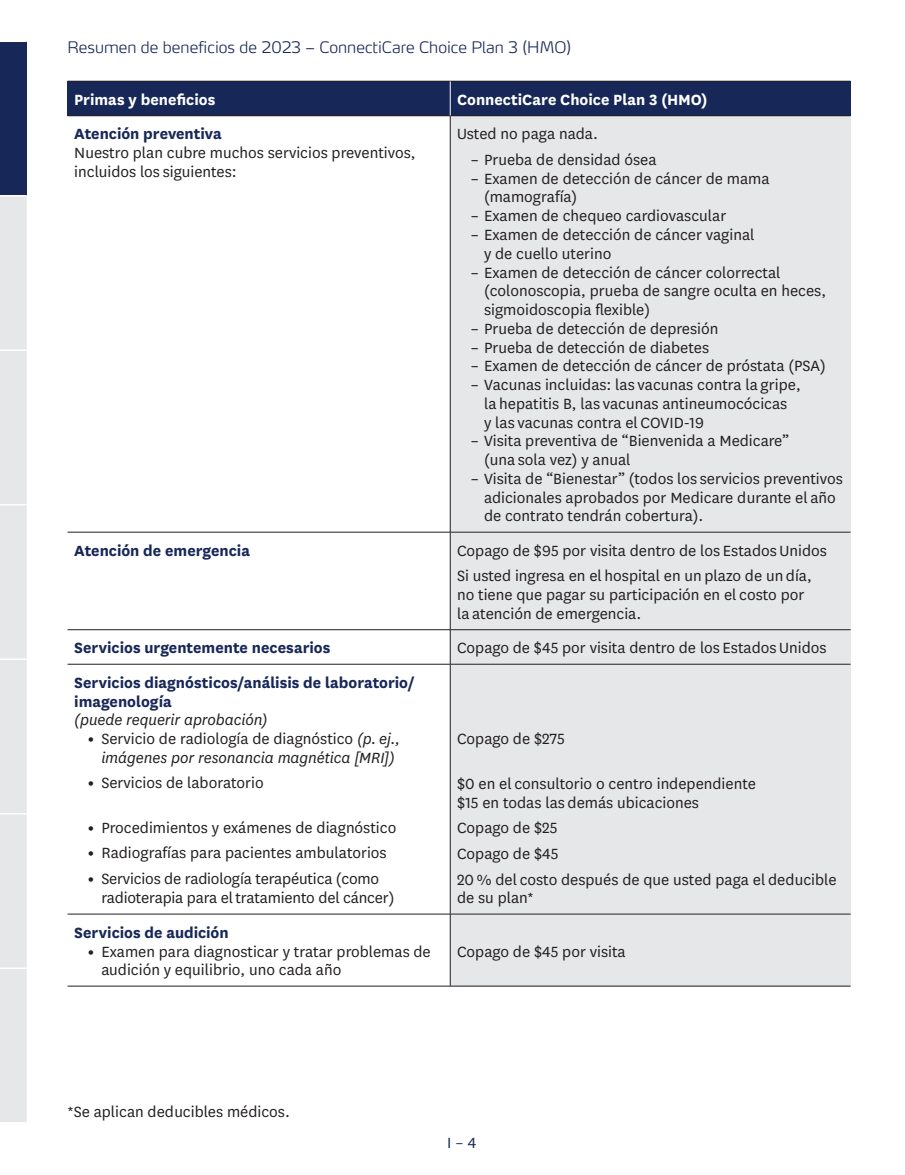
<style>
.page{position:relative;width:905px;height:1175px;background:#fff}
.page>*{position:absolute;margin:0;border:0;box-sizing:border-box;transform-origin:0 0}
.t1{font:17.25px/18.8px "National";color:#231f20}
.t2{font:700 17.25px/18.8px "National";color:#172757}
.t3{font:italic 17.25px/18.8px "National";letter-spacing:-.005em;color:#231f20;text-align:center}
.t4{font:700 17.25px "National";color:#fff}
.t5{font:17.25px "National";color:#172757}
.t6{font:300 expanded 15.75px "Max Pro";color:#172757}
.s1{font-style:inherit}
.s2{font-weight:800;font-style:normal}
.s3{font-style:normal}
.s4{font-weight:800}
</style>
<div class="page">
<div style="left:0;top:41px;width:27px;height:155px;background:#172757"></div>
<hr style="left:0;top:40px;width:27px;height:2px;background:#fff">
<div style="left:0;top:195px;width:27px;height:927px;background:#e6e7e9"></div>
<div style="left:450px;top:116px;width:400px;height:416px;background:#e6e7e9"></div>
<div style="left:450px;top:532px;width:400px;height:97px;background:#e6e7e9"></div>
<div style="left:450px;top:629px;width:400px;height:35px;background:#e6e7e9"></div>
<div style="left:450px;top:664px;width:400px;height:250px;background:#e6e7e9"></div>
<div style="left:450px;top:914px;width:400px;height:72px;background:#e6e7e9"></div>
<div style="left:450px;top:81px;width:400px;height:35px;background:#172757"></div>
<div style="left:68px;top:81px;width:382px;height:35px;background:#172757"></div>
<hr style="left:68px;top:115px;width:382px;height:1px;background:#231f20">
<hr style="left:450px;top:115px;width:400px;height:1px;background:#231f20">
<hr style="left:450px;top:81px;width:400px;height:1px;background:#231f20">
<hr style="left:68px;top:81px;width:382px;height:1px;background:#231f20">
<hr style="left:450px;top:81px;width:1px;height:35px;background:#fff">
<hr style="left:450px;top:116px;width:1px;height:416px;background:#231f20">
<hr style="left:68px;top:532px;width:382px;height:1px;background:#231f20">
<hr style="left:450px;top:532px;width:400px;height:1px;background:#231f20">
<hr style="left:450px;top:532px;width:1px;height:97px;background:#231f20">
<hr style="left:68px;top:629px;width:382px;height:1px;background:#231f20">
<hr style="left:450px;top:629px;width:400px;height:1px;background:#231f20">
<hr style="left:450px;top:630px;width:1px;height:34px;background:#231f20">
<hr style="left:68px;top:664px;width:382px;height:1px;background:#231f20">
<hr style="left:450px;top:664px;width:400px;height:1px;background:#231f20">
<hr style="left:450px;top:664px;width:1px;height:250px;background:#231f20">
<hr style="left:68px;top:913px;width:382px;height:1px;background:#231f20">
<hr style="left:450px;top:913px;width:400px;height:1px;background:#231f20">
<hr style="left:450px;top:914px;width:1px;height:72px;background:#231f20">
<hr style="left:68px;top:985px;width:382px;height:1px;background:#231f20">
<hr style="left:450px;top:985px;width:400px;height:1px;background:#231f20">
<p class="t6" style="left:68px;top:34px;width:505px">Resumen de beneficios de 2023 – ConnectiCare Choice Plan 3 (HMO)</p>
<p class="t4" style="left:74px;top:87px;width:143px">Primas y beneficios</p>
<p class="t4" style="left:457px;top:87px;width:252px">ConnectiCare Choice Plan 3 (HMO)</p>
<p class="t2" style="left:74px;top:123px;width:149px">Atención preventiva</p>
<p class="t1" style="left:74px;top:143px;width:343px">Nuestro plan cubre muchos servicios preventivos, incluidos los siguientes:</p>
<p class="t1" style="left:457px;top:124px;width:143px">Usted no paga nada.</p>
<p class="t1" style="left:470px;top:149px;width:187px"><span class="s1">–</span> Prueba de densidad ósea</p>
<p class="t1" style="left:484px;top:168px;width:287px;text-indent:-14px"><span class="s1">–</span> Examen de detección de cáncer de mama (mamografía)</p>
<p class="t1" style="left:470px;top:206px;width:257px"><span class="s1">–</span> Examen de chequeo cardiovascular</p>
<p class="t1" style="left:484px;top:224px;width:272px;text-indent:-14px"><span class="s1">–</span> Examen de detección de cáncer vaginal y de cuello uterino</p>
<p class="t1" style="left:484px;top:262px;width:343px;text-indent:-14px"><span class="s1">–</span> Examen de detección de cáncer colorrectal (colonoscopia, prueba de sangre oculta en heces, sigmoidoscopia flexible)</p>
<p class="t1" style="left:470px;top:318px;width:249px"><span class="s1">–</span> Prueba de detección de depresión</p>
<p class="t1" style="left:470px;top:337px;width:240px"><span class="s1">–</span> Prueba de detección de diabetes</p>
<p class="t1" style="left:470px;top:356px;width:357px"><span class="s1">–</span> Examen de detección de cáncer de próstata (PSA)</p>
<p class="t1" style="left:484px;top:374px;width:318px;text-indent:-14px"><span class="s1">–</span> Vacunas incluidas: las vacunas contra la gripe, la hepatitis B, las vacunas antineumocócicas<br>y las vacunas contra el COVID-19</p>
<p class="t1" style="left:484px;top:431px;width:306px;text-indent:-14px"><span class="s1">–</span> Visita preventiva de “Bienvenida a Medicare” (una sola vez) y anual</p>
<p class="t1" style="left:484px;top:468px;width:360px;text-indent:-14px"><span class="s1">–</span> Visita de “Bienestar” (todos los servicios preventivos adicionales aprobados por Medicare durante el año de contrato tendrán cobertura).</p>
<p class="t2" style="left:74px;top:540px;width:177px">Atención de emergencia</p>
<p class="t1" style="left:457px;top:540px;width:371px">Copago de $95 por visita dentro de los Estados Unidos</p>
<p class="t1" style="left:457px;top:566px;width:356px">Si usted ingresa en el hospital en un plazo de un día, no tiene que pagar su participación en el costo por la atención de emergencia.</p>
<p class="t2" style="left:74px;top:637px;width:257px">Servicios urgentemente necesarios</p>
<p class="t1" style="left:457px;top:638px;width:371px">Copago de $45 por visita dentro de los Estados Unidos</p>
<p class="t2" style="left:74px;top:672px;width:342px">Servicios diagnósticos/análisis de laboratorio/ imagenología</p>
<p class="t3" style="left:74px;top:710px;width:195px">(puede requerir aprobación)</p>
<p class="t3" style="left:88px;top:729px;width:313px"><span class="s2">•</span> <span class="s3">Servicio de radiología de diagnóstico</span> (p. ej., imágenes por resonancia magnética [MRI])</p>
<p class="t1" style="left:88px;top:773px;width:177px"><span class="s4">•</span> Servicios de laboratorio</p>
<p class="t1" style="left:88px;top:817px;width:310px"><span class="s4">•</span> Procedimientos y exámenes de diagnóstico</p>
<p class="t1" style="left:88px;top:842px;width:300px"><span class="s4">•</span> Radiografías para pacientes ambulatorios</p>
<p class="t1" style="left:101px;top:868px;width:294px;text-indent:-14px"><span class="s4">•</span> Servicios de radiología terapéutica (como radioterapia para el tratamiento del cáncer)</p>
<p class="t1" style="left:457px;top:728px;width:109px">Copago de $275</p>
<p class="t1" style="left:457px;top:773px;width:300px">$0 en el consultorio o centro independiente $15 en todas las demás ubicaciones</p>
<p class="t1" style="left:457px;top:818px;width:102px">Copago de $25</p>
<p class="t1" style="left:457px;top:843px;width:103px">Copago de $45</p>
<p class="t1" style="left:457px;top:869px;width:381px">20 % del costo después de que usted paga el deducible de su plan*</p>
<p class="t2" style="left:74px;top:921px;width:156px">Servicios de audición</p>
<p class="t1" style="left:101px;top:941px;width:331px;text-indent:-14px"><span class="s4">•</span> Examen para diagnosticar y tratar problemas de audición y equilibrio, uno cada año</p>
<p class="t1" style="left:457px;top:941px;width:170px">Copago de $45 por visita</p>
<p class="t1" style="left:68px;top:1101px;width:224px">*Se aplican deducibles médicos.</p>
<p class="t5" style="left:447px;top:1131px;width:31px">I – 4</p>
</div>
